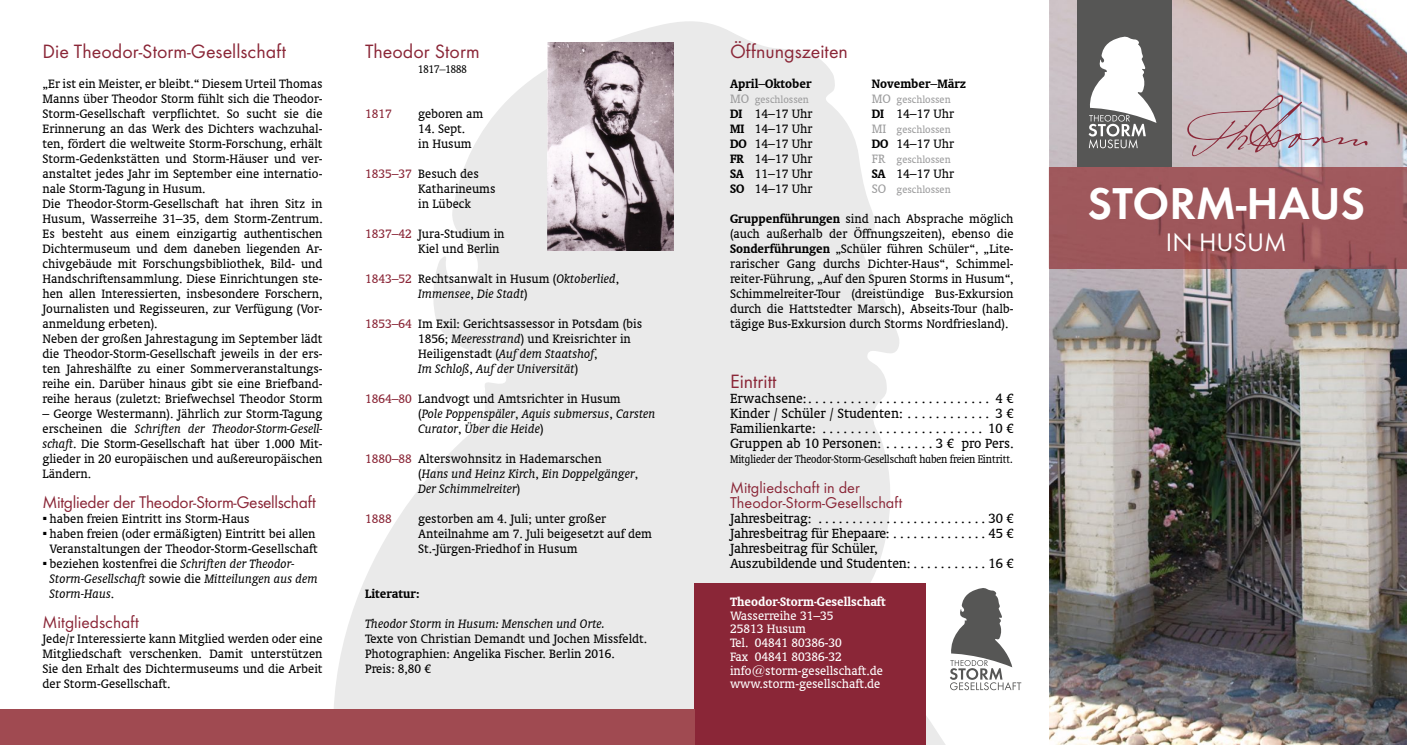
<style>
.page{position:relative;width:1407px;height:745px;background:#fff}
.page>*{position:absolute;margin:0;border:0;box-sizing:border-box;transform-origin:0 0}
.t1{font:600 46.25px "Futura T";color:#fff}
.t2{font:26.25px "Futura T";color:#fff}
.t3{font:20px "Futura T";color:#8a2637}
.t4{font:17.5px "Futura T";letter-spacing:-.02em;color:#8a2637}
.t5{font:17.5px "Futura T";color:#8a2637}
.t6{font:16.25px/15px "Futura T";color:#8a2637}
.t7{font:15px/15px "Oranda BT";letter-spacing:-.01em;color:#000;text-align:justify}
.t8{font:13.75px/15px "Oranda BT";color:#000}
.t9{font:italic 13.75px/15px "Oranda BT";color:#000}
.t10{font:13.75px/13.8px "Oranda BT";color:#fff}
.t11{font:700 13.75px "Oranda BT";color:#000}
.t12{font:700 13.75px "Oranda BT";color:#fff}
.t13{font:13.75px "Oranda BT";color:#8a2637}
.t14{font:condensed 12.5px "Oranda BT";letter-spacing:-.01em;color:#000}
.t15{font:11.25px "Oranda BT";color:#9c9c9d}
.s1{font-style:italic}
.s2{font-family:"Arial"}
.s3{font-family:"Arial";font-style:normal}
.s4{font-style:normal}
.s5{color:#8a2637}
.s6{font-style:normal;color:#8a2637}
.s7{font-size:13.75px}
.s8{font-weight:700}
</style>
<div class="page">
<svg style="left:334px;top:21px;width:680px;height:723px;fill:#eaeaea"></svg>
<img style="left:1049px;top:0;width:358px;height:744px">
<svg style="left:1186px;top:94px;width:181px;height:64px;background:#c3b6bd"></svg>
<div style="left:1077px;top:0;width:95px;height:167px;background:#565655"></div>
<svg style="left:1088px;top:36px;width:68px;height:112px"></svg>
<div style="left:694px;top:583px;width:232px;height:161px;background:#8a2637"></div>
<img style="left:1049px;top:167px;width:358px;height:101px">
<img style="left:547px;top:43px;width:126px;height:208px">
<svg style="left:950px;top:587px;width:71px;height:102px"></svg>
<div style="left:0;top:709px;width:694px;height:35px;background:#a04a51"></div>
<h3 class="t3" style="left:43px;top:39px;width:245px">Die Theodor-Storm-Gesellschaft</h3>
<p class="t8" style="left:43px;top:76px;width:281px">„Er ist ein Meister, er bleibt.“ Diesem Urteil Thomas Manns über Theodor Storm fühlt sich die Theodor-Storm-Gesellschaft verpflichtet. So sucht sie die Erinnerung an das Werk des Dichters wachzuhal&shy;ten, fördert die weltweite Storm-Forschung, erhält Storm-Gedenkstätten und Storm-Häuser und ver&shy;anstaltet jedes Jahr im September eine internatio&shy;nale Storm-Tagung in Husum.<br>Die Theodor-Storm-Gesellschaft hat ihren Sitz in Husum, Wasserreihe 31–35, dem Storm-Zentrum.<br>Es besteht aus einem einzigartig authentischen Dichtermuseum und dem daneben liegenden Ar&shy;chivgebäude mit Forschungsbibliothek, Bild- und Handschriftensammlung. Diese Einrichtungen ste&shy;hen allen Interessierten, insbesondere Forschern, Journalisten und Regisseuren, zur Verfügung (Vor&shy;anmeldung erbeten).<br>Neben der großen Jahrestagung im September lädt die Theodor-Storm-Gesellschaft jeweils in der ers&shy;ten Jahreshälfte zu einer Sommerveranstaltungs&shy;reihe ein. Darüber hinaus gibt sie eine Briefband&shy;reihe heraus (zuletzt: Briefwechsel Theodor Storm</p>
<p class="t8" style="left:43px;top:406px;width:281px;text-align:justify">– George Westermann). Jährlich zur Storm-Tagung erscheinen die <span class="s1">Schriften der Theodor-Storm-Gesell&shy;schaft</span>. Die Storm-Gesellschaft hat über 1.000 Mit&shy;glieder in 20 europäischen und außereuropäischen Ländern.</p>
<p class="t4" style="left:43px;top:491px;width:275px">Mitglieder der Theodor-Storm-Gesellschaft</p>
<p class="t8" style="left:43px;top:511px;width:209px"><span class="s2">▪</span> haben freien Eintritt ins Storm-Haus</p>
<p class="t8" style="left:43px;top:526px;width:277px;text-align:center"><span class="s2">▪</span> haben freien (oder ermäßigten) Eintritt bei allen<br>Veranstaltungen der Theodor-Storm-Gesellschaft</p>
<p class="t9" style="left:50px;top:556px;width:270px;text-indent:-7px"><span class="s3">▪</span> <span class="s4">beziehen kostenfrei die</span> Schriften der Theodor-<br>Storm-Gesellschaft <span class="s4">sowie die</span> Mitteilungen aus dem<br>Storm-Haus<span class="s4">.</span></p>
<p class="t5" style="left:43px;top:611px;width:98px">Mitgliedschaft</p>
<p class="t8" style="left:43px;top:631px;width:281px;text-align:justify">Jede/r Interessierte kann Mitglied werden oder eine Mitgliedschaft verschenken. Damit unterstützen Sie den Erhalt des Dichtermuseums und die Arbeit der Storm-Gesellschaft.</p>
<h3 class="t3" style="left:365px;top:39px;width:116px">Theodor Storm</h3>
<p class="t14" style="left:418px;top:62px;width:50px">1817–1888</p>
<p class="t13" style="left:365px;top:105px;width:28px">1817</p>
<p class="t8" style="left:418px;top:106px;width:67px">geboren am</p>
<p class="t8" style="left:418px;top:121px;width:55px">14. Sept. in Husum</p>
<p class="t8" style="left:418px;top:166px;width:79px;text-indent:-53px"><span class="s5">1835–37</span> Besuch des<br>Katharineums in Lübeck</p>
<p class="t8" style="left:418px;top:226px;width:88px;text-indent:-53px"><span class="s5">1837–42</span> Jura-Studium in<br>Kiel und Berlin</p>
<p class="t9" style="left:418px;top:271px;width:202px;text-indent:-53px"><span class="s6">1843–52</span> <span class="s4">Rechtsanwalt in Husum (</span>Oktoberlied<span class="s4">,<br></span>Immensee<span class="s4">,</span> Die Stadt<span class="s4">)</span></p>
<p class="t8" style="left:418px;top:316px;width:226px;text-indent:-53px"><span class="s5">1853–64</span> Im Exil: Gerichtsassessor in Potsdam (bis 1856; <span class="s1">Meeresstrand</span>) und Kreisrichter in Heiligenstadt (<span class="s1">Auf dem Staatshof</span>,<br><span class="s1">Im Schloß</span>, <span class="s1">Auf der Universität</span>)</p>
<p class="t9" style="left:418px;top:391px;width:239px;text-indent:-53px"><span class="s6">1864–80</span> <span class="s4">Landvogt und Amtsrichter in Husum<br>(</span>Pole Poppenspäler<span class="s4">,</span> Aquis submersus<span class="s4">,</span> Carsten<br>Curator<span class="s4">,</span> Über die Heide<span class="s4">)</span></p>
<p class="t9" style="left:418px;top:451px;width:221px;text-indent:-53px"><span class="s6">1880–88</span> <span class="s4">Alterswohnsitz in Hademarschen<br>(</span>Hans und Heinz Kirch<span class="s4">,</span> Ein Doppelgänger<span class="s4">,<br></span>Der Schimmelreiter<span class="s4">)</span></p>
<p class="t13" style="left:365px;top:510px;width:28px">1888</p>
<p class="t8" style="left:418px;top:511px;width:235px">gestorben am 4. Juli; unter großer<br>Anteilnahme am 7. Juli beigesetzt auf dem<br>St.-Jürgen-Friedhof in Husum</p>
<p class="t11" style="left:365px;top:585px;width:56px">Literatur:</p>
<p class="t9" style="left:365px;top:616px;width:241px">Theodor Storm in Husum: Menschen und Orte.</p>
<p class="t8" style="left:365px;top:631px;width:283px">Texte von Christian Demandt und Jochen Missfeldt.<br>Photographien: Angelika Fischer. Berlin 2016.<br>Preis: 8,80 €</p>
<h3 class="t3" style="left:730px;top:39px;width:119px">Öffnungszeiten</h3>
<p class="t11" style="left:730px;top:75px;width:83px">April–Oktober</p>
<p class="t11" style="left:872px;top:75px;width:96px">November–März</p>
<p class="t15" style="left:730px;top:93px;width:80px"><span class="s7">MO</span> geschlossen</p>
<p class="t15" style="left:872px;top:93px;width:80px"><span class="s7">MO</span> geschlossen</p>
<p class="t8" style="left:730px;top:106px;width:84px"><span class="s8">DI</span> 14–17 Uhr</p>
<p class="t8" style="left:872px;top:106px;width:84px"><span class="s8">DI</span> 14–17 Uhr</p>
<p class="t8" style="left:730px;top:121px;width:84px"><span class="s8">MI</span> 14–17 Uhr</p>
<p class="t15" style="left:872px;top:123px;width:80px"><span class="s7">MI</span> geschlossen</p>
<p class="t8" style="left:730px;top:136px;width:84px"><span class="s8">DO</span> 14–17 Uhr</p>
<p class="t8" style="left:872px;top:136px;width:84px"><span class="s8">DO</span> 14–17 Uhr</p>
<p class="t8" style="left:730px;top:151px;width:84px"><span class="s8">FR</span> 14–17 Uhr</p>
<p class="t15" style="left:872px;top:153px;width:80px"><span class="s7">FR</span> geschlossen</p>
<p class="t8" style="left:730px;top:166px;width:84px"><span class="s8">SA</span> 11–17 Uhr</p>
<p class="t8" style="left:872px;top:166px;width:84px"><span class="s8">SA</span> 14–17 Uhr</p>
<p class="t8" style="left:730px;top:181px;width:84px"><span class="s8">SO</span> 14–17 Uhr</p>
<p class="t15" style="left:872px;top:183px;width:80px"><span class="s7">SO</span> geschlossen</p>
<p class="t8" style="left:730px;top:211px;width:285px;text-align:justify"><span class="s8">Gruppenführungen</span> sind nach Absprache möglich (auch außerhalb der Öffnungszeiten), ebenso die <span class="s8">Sonderführungen</span> „Schüler führen Schüler“, „Lite&shy;rarischer Gang durchs Dichter-Haus“, Schimmel&shy;reiter-Führung, „Auf den Spuren Storms in Husum“, Schimmelreiter-Tour (dreistündige Bus-Exkursion durch die Hattstedter Marsch), Abseits-Tour (halb&shy;tägige Bus-Exkursion durch Storms Nordfriesland).</p>
<h3 class="t3" style="left:730px;top:369px;width:48px">Eintritt</h3>
<p class="t7" style="left:730px;top:390px;width:285px">Erwachsene: . . . . . . . . . . . . . . . . . . . . . . . . . . 4 € Kinder / Schüler / Studenten: . . . . . . . . . . . . 3 € Familienkarte: . . . . . . . . . . . . . . . . . . . . . . . 10 € Gruppen ab 10 Personen: . . . . . . . 3 € pro Pers.</p>
<p class="t14" style="left:730px;top:452px;width:284px">Mitglieder der Theodor-Storm-Gesellschaft haben freien Eintritt.</p>
<p class="t6" style="left:730px;top:479px;width:174px">Mitgliedschaft in der<br>Theodor-Storm-Gesellschaft</p>
<p class="t7" style="left:730px;top:510px;width:285px;text-align:left">Jahresbeitrag: . . . . . . . . . . . . . . . . . . . . . . . . . 30 € Jahresbeitrag für Ehepaare: . . . . . . . . . . . . . . 45 € Jahresbeitrag für Schüler,<br>Auszubildende und Studenten: . . . . . . . . . . . 16 €</p>
<p class="t12" style="left:730px;top:593px;width:157px">Theodor-Storm-Gesellschaft</p>
<p class="t10" style="left:730px;top:608px;width:154px">Wasserreihe 31–35<br>25813 Husum<br>Tel. 04841 80386-30<br>Fax 04841 80386-32 info@storm-gesellschaft.de www.storm-gesellschaft.de</p>
<h1 class="t1" style="left:1087px;top:176px;width:279px">STORM-HAUS</h1>
<h2 class="t2" style="left:1166px;top:227px;width:122px">IN HUSUM</h2>
</div>
